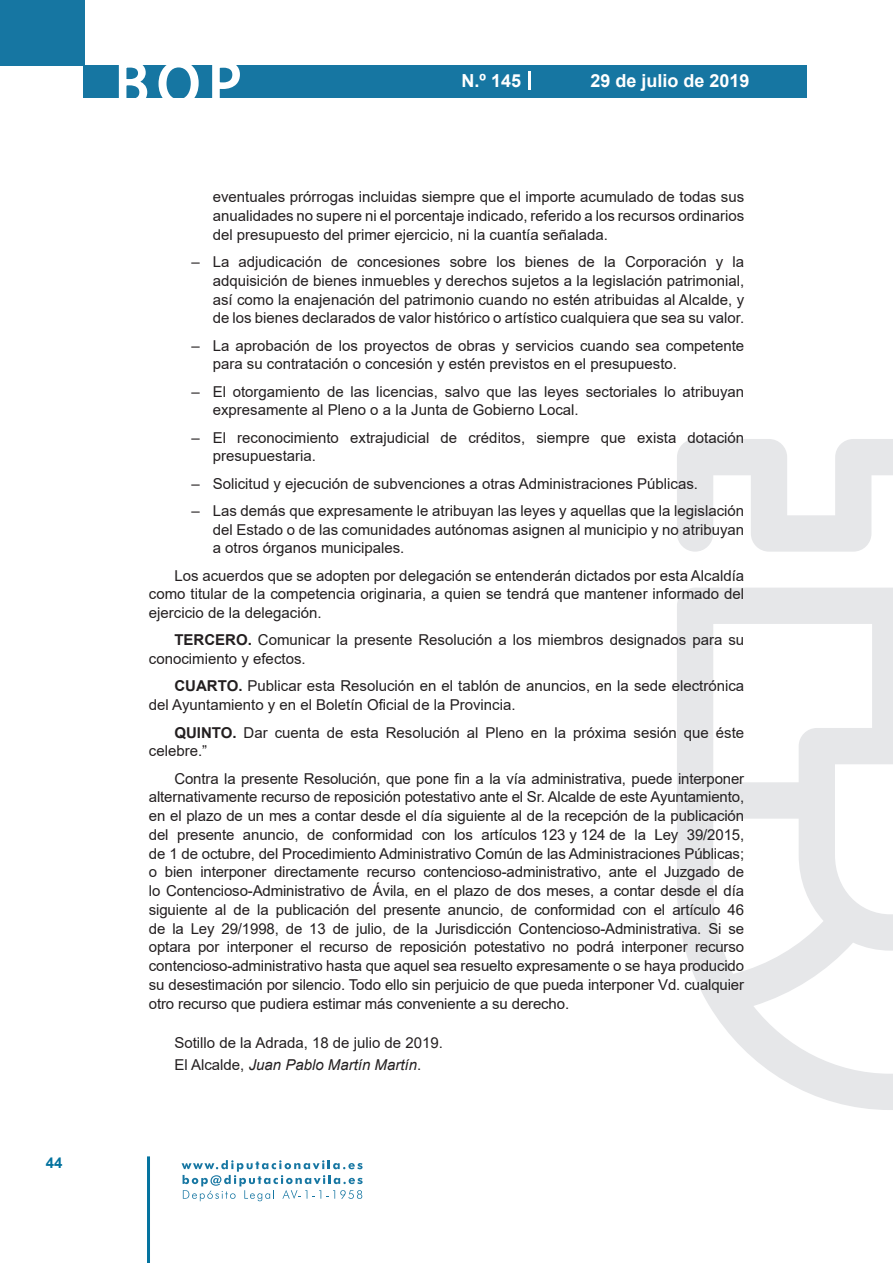
<style>
.page{position:relative;width:893px;height:1263px;background:#fff}
.page>*{position:absolute;margin:0;border:0;box-sizing:border-box;transform-origin:0 0}
.t1{font:500 61.5px "Avant Garde";color:#fff}
.t2{font:700 18px "Arial";color:#fff}
.texto_normal{font:15px/18.8px "Arial";color:#231f20}
.fecha{font:15px "Arial";color:#231f20}
.firma{font:italic 15px "Arial";color:#231f20}
.t3{font:700 15px "Arial";color:#04739f}
.s1{font-weight:700}
.s2{font-style:normal}
</style>
<div class="page">
<div style="left:0;top:0;width:85px;height:65px;background:#1676a2"></div>
<div style="left:84px;top:65px;width:723px;height:33px;background:#1676a2"></div>
<svg style="left:118px;top:65px;width:30px;height:33px"></svg>
<svg style="left:158px;top:65px;width:41px;height:33px"></svg>
<svg style="left:212px;top:65px;width:28px;height:33px"></svg>
<svg style="left:182px;top:1160px;width:181px;height:41px"></svg>
<hr style="left:147px;top:1156px;width:3px;height:107px;background:#04739f">
<svg style="left:529px;top:71px;width:2px;height:19px"></svg>
<svg style="left:677px;top:439px;width:216px;height:671px"></svg>
<p class="t3" style="left:46px;top:1152px;width:18px">44</p>
<h1 class="t1" style="left:115px;top:46px;width:128px">BOP</h1>
<p class="t2" style="left:462px;top:68px;width:61px">N.º 145</p>
<p class="t2" style="left:590px;top:68px;width:161px">29 de julio de 2019</p>
<p class="texto_normal" style="left:213px;top:188px;width:533px;text-align:justify">eventuales prórrogas incluidas siempre que el importe acumulado de todas sus anualidades no supere ni el porcentaje indicado, referido a los recursos ordinarios del presupuesto del primer ejercicio, ni la cuantía señalada.</p>
<p class="texto_normal" style="left:213px;top:252px;width:533px;text-align:justify;text-indent:-21px">– La adjudicación de concesiones sobre los bienes de la Corporación y la adquisición de bienes inmuebles y derechos sujetos a la legislación patrimonial, así como la enajenación del patrimonio cuando no estén atribuidas al Alcalde, y de los bienes declarados de valor histórico o artístico cualquiera que sea su valor.</p>
<p class="texto_normal" style="left:213px;top:336px;width:533px;text-indent:-21px">– La aprobación de los proyectos de obras y servicios cuando sea competente para su contratación o concesión y estén previstos en el presupuesto.</p>
<p class="texto_normal" style="left:213px;top:382px;width:533px;text-indent:-21px">– El otorgamiento de las licencias, salvo que las leyes sectoriales lo atribuyan expresamente al Pleno o a la Junta de Gobierno Local.</p>
<p class="texto_normal" style="left:213px;top:428px;width:533px;text-indent:-21px">– El reconocimiento extrajudicial de créditos, siempre que exista dotación presupuestaria.</p>
<p class="texto_normal" style="left:191px;top:474px;width:508px">– Solicitud y ejecución de subvenciones a otras Administraciones Públicas.</p>
<p class="texto_normal" style="left:213px;top:501px;width:533px;text-align:justify;text-indent:-21px">– Las demás que expresamente le atribuyan las leyes y aquellas que la legislación del Estado o de las comunidades autónomas asignen al municipio y no atribuyan a otros órganos municipales.</p>
<p class="texto_normal" style="left:149px;top:566px;width:597px;text-align:justify;text-indent:26px">Los acuerdos que se adopten por delegación se entenderán dictados por esta Alcaldía como titular de la competencia originaria, a quien se tendrá que mantener informado del ejercicio de la delegación.</p>
<p class="texto_normal" style="left:149px;top:631px;width:597px;text-indent:26px"><span class="s1">TERCERO.</span> Comunicar la presente Resolución a los miembros designados para su conocimiento y efectos.</p>
<p class="texto_normal" style="left:149px;top:677px;width:597px;text-indent:26px"><span class="s1">CUARTO.</span> Publicar esta Resolución en el tablón de anuncios, en la sede electrónica del Ayuntamiento y en el Boletín Oficial de la Provincia.</p>
<p class="texto_normal" style="left:149px;top:723px;width:597px;text-indent:26px"><span class="s1">QUINTO.</span> Dar cuenta de esta Resolución al Pleno en la próxima sesión que éste celebre.”</p>
<p class="texto_normal" style="left:149px;top:769px;width:597px;text-align:justify;text-indent:26px">Contra la presente Resolución, que pone fin a la vía administrativa, puede interponer alternativamente recurso de reposición potestativo ante el Sr. Alcalde de este Ayuntamiento, en el plazo de un mes a contar desde el día siguiente al de la recepción de la publicación del presente anuncio, de conformidad con los artículos 123 y 124 de la Ley 39/2015, de 1 de octubre, del Procedimiento Administrativo Común de las Administraciones Públicas; o bien interponer directamente recurso contencioso-administrativo, ante el Juzgado de lo Contencioso-Administrativo de Ávila, en el plazo de dos meses, a contar desde el día siguiente al de la publicación del presente anuncio, de conformidad con el artículo 46 de la Ley 29/1998, de 13 de julio, de la Jurisdicción Contencioso-Administrativa. Si se optara por interponer el recurso de reposición potestativo no podrá interponer recurso contencioso-administrativo hasta que aquel sea resuelto expresamente o se haya producido su desestimación por silencio. Todo ello sin perjuicio de que pueda interponer Vd. cualquier otro recurso que pudiera estimar más conveniente a su derecho.</p>
<p class="fecha" style="left:174px;top:1032px;width:270px">Sotillo de la Adrada, 18 de julio de 2019.</p>
<p class="firma" style="left:174px;top:1055px;width:248px"><span class="s2">El Alcalde,</span> Juan Pablo Martín Martín<span class="s2">.</span></p>
</div>
